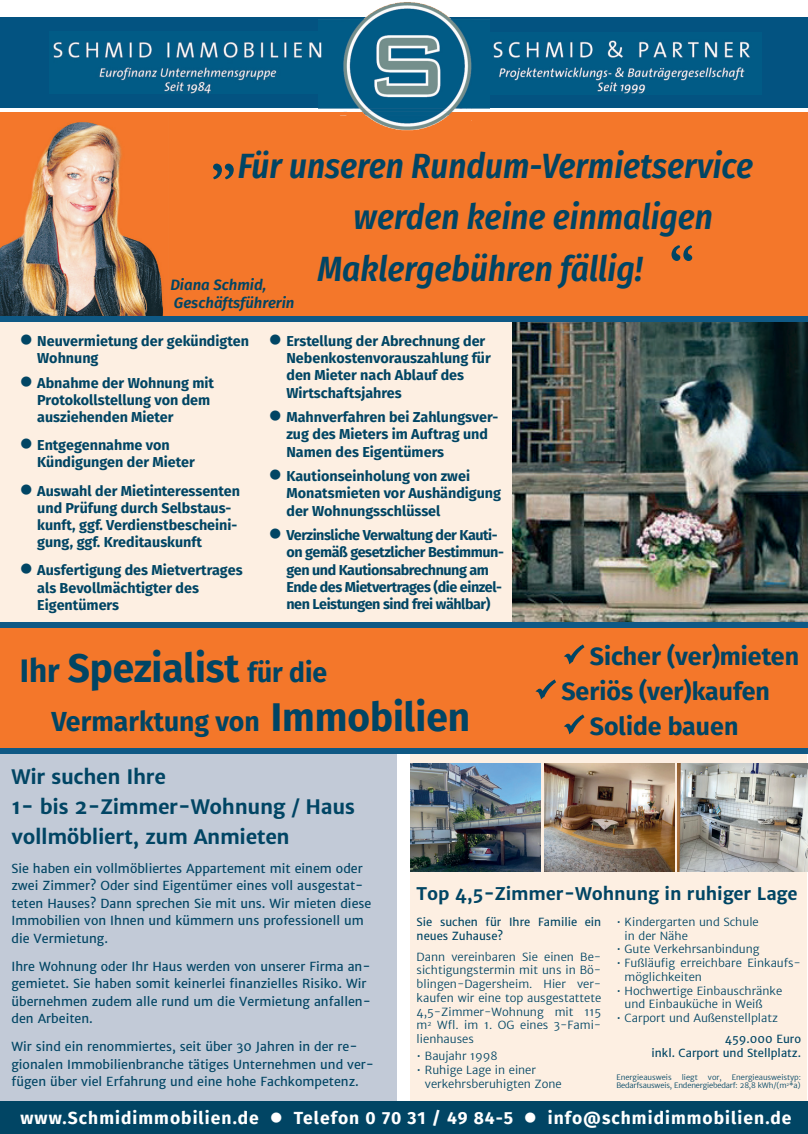
<style>
.page{position:relative;width:808px;height:1134px;background:#fff}
.page>*{position:absolute;margin:0;border:0;box-sizing:border-box;transform-origin:0 0}
.t1{font:700 50px "Garamond";color:#014564}
.t2{font:700 40px "Fira Sans";color:#014564}
.t3{font:italic 600 35px/51.2px "Fira Sans Condensed";color:#014564}
.t4{font:700 27.5px "Fira Sans";color:#014564}
.t5{font:700 25px "Fira Sans";color:#014564}
.t6{font:700 20px/30px "Merriweather Sans";letter-spacing:-.02em;color:#014564}
.t7{font:700 17.5px "Fira Sans";letter-spacing:.06em;color:#fff}
.t8{font:700 17.5px "Merriweather Sans";letter-spacing:-.01em;color:#014564}
.t9{font:italic 600 15px/18px "Fira Sans";color:#014564}
.t10{font:700 14.38px/17.2px "Fira Sans";color:#014564}
.t11{font:700 14.38px/17.2px "Fira Sans";letter-spacing:-.03em;color:#014564}
.t12{font:12.5px/17.5px "Merriweather Sans";color:#014564}
.t13{font:300 11.25px/13.8px "Merriweather Sans";color:#014564}
.t14{font:11.25px/13.8px "Merriweather Sans";color:#014564}
.t15{font:300 7.5px/8.8px "Merriweather Sans";letter-spacing:-.02em;color:#014564;text-align:right}
.t16{font:300 7.5px "Merriweather Sans";color:#014564}
.s1{font-size:32.5px}
.s2{font-size:27.5px}
.s3{font-size:40px}
</style>
<div class="page">
<div style="left:0;top:753px;width:397px;height:350px;background:#c2cad7"></div>
<div style="left:0;top:18px;width:808px;height:90px;background:#035381"></div>
<div style="left:410px;top:750px;width:397px;height:353px;background:#fdefe2"></div>
<div style="left:0;top:112px;width:808px;height:204px;background:#f4772a"></div>
<img style="left:0;top:122px;width:163px;height:194px">
<img style="left:318px;top:2px;width:171px;height:129px">
<div style="left:0;top:319px;width:808px;height:304px;background:#fdefe2"></div>
<img style="left:513px;top:321px;width:294px;height:301px">
<div style="left:0;top:316px;width:808px;height:5px;background:#0f5985"></div>
<div style="left:0;top:1101px;width:808px;height:33px;background:#014564"></div>
<div style="left:0;top:623px;width:808px;height:127px;background:#f4772a"></div>
<div style="left:0;top:622px;width:807px;height:5px;background:#0f5985"></div>
<img style="left:53px;top:32px;width:273px;height:62px">
<img style="left:485px;top:32px;width:265px;height:62px">
<img style="left:410px;top:764px;width:130px;height:108px">
<img style="left:544px;top:764px;width:130px;height:108px">
<img style="left:678px;top:764px;width:130px;height:107px">
<div style="left:0;top:748px;width:808px;height:6px;background:#0f5985"></div>
<p class="t3" style="left:238px;top:138px;width:517px">Für unseren Rundum-Vermietservice</p>
<p class="t3" style="left:317px;top:190px;width:397px;text-indent:36px">werden keine einmaligen<br>Maklergebühren fällig!</p>
<p class="t1" style="left:211px;top:121px;width:26px">„</p>
<p class="t1" style="left:669px;top:227px;width:26px">“</p>
<p class="t9" style="left:170px;top:275px;width:126px">Diana Schmid,<br>Geschäftsführerin</p>
<p class="t10" style="left:37px;top:331px;width:213px;text-indent:-18px">● Neuvermietung der gekündigten<br>Wohnung</p>
<p class="t10" style="left:37px;top:373px;width:178px;text-indent:-18px">● Abnahme der Wohnung mit<br>Protokollstellung von dem ausziehenden Mieter</p>
<p class="t10" style="left:37px;top:436px;width:159px;text-indent:-18px">● Entgegennahme von<br>Kündigungen der Mieter</p>
<p class="t10" style="left:37px;top:481px;width:204px;text-indent:-18px">● Auswahl der Mietinteressenten und Prüfung durch Selbstaus&shy;kunft, ggf. Verdienstbescheini&shy;gung, ggf. Kreditauskunft</p>
<p class="t10" style="left:37px;top:561px;width:207px;text-indent:-18px">● Ausfertigung des Mietvertrages als Bevollmächtigter des<br>Eigentümers</p>
<p class="t10" style="left:286px;top:331px;width:206px;text-indent:-18px">● Erstellung der Abrechnung der<br>Nebenkostenvorauszahlung für den Mieter nach Ablauf des<br>Wirtschaftsjahres</p>
<p class="t10" style="left:286px;top:407px;width:213px;text-indent:-18px">● Mahnverfahren bei Zahlungsver&shy;zug des Mieters im Auftrag und<br>Namen des Eigentümers</p>
<p class="t10" style="left:286px;top:466px;width:216px;text-indent:-18px">● Kautionseinholung von zwei<br>Monatsmieten vor Aushändigung der Wohnungsschlüssel</p>
<p class="t11" style="left:286px;top:526px;width:219px;text-indent:-18px">● Verzinsliche Verwaltung der Kauti&shy;on gemäß gesetzlicher Bestimmun&shy;gen und Kautionsabrechnung am Ende des Mietvertrages (die einzel&shy;nen Leistungen sind frei wählbar)</p>
<p class="t2" style="left:20px;top:634px;width:309px"><span class="s1">Ihr</span> Spezialist <span class="s2">für die</span></p>
<p class="t4" style="left:51px;top:698px;width:420px">Vermarktung von <span class="s3">Immobilien</span></p>
<p class="t5" style="left:590px;top:636px;width:211px">Sicher (ver)mieten</p>
<p class="t5" style="left:561px;top:671px;width:210px">Seriös (ver)kaufen</p>
<p class="t5" style="left:590px;top:706px;width:150px">Solide bauen</p>
<p class="t6" style="left:12px;top:762px;width:345px">Wir suchen Ihre<br>1- bis 2-Zimmer-Wohnung / Haus vollmöbliert, zum Anmieten</p>
<p class="t12" style="left:12px;top:859px;width:361px">Sie haben ein vollmöbliertes Appartement mit einem oder zwei Zimmer? Oder sind Eigentümer eines voll ausgestat&shy;teten Hauses? Dann sprechen Sie mit uns. Wir mieten diese Immobilien von Ihnen und kümmern uns professionell um die Vermietung.</p>
<p class="t12" style="left:12px;top:957px;width:361px">Ihre Wohnung oder Ihr Haus werden von unserer Firma an&shy;gemietet. Sie haben somit keinerlei finanzielles Risiko. Wir übernehmen zudem alle rund um die Vermietung anfallen&shy;den Arbeiten.</p>
<p class="t12" style="left:12px;top:1038px;width:364px">Wir sind ein renommiertes, seit über 30 Jahren in der re&shy;gionalen Immobilienbranche tätiges Unternehmen und ver&shy;fügen über viel Erfahrung und eine hohe Fachkompetenz.</p>
<p class="t8" style="left:417px;top:882px;width:383px">Top 4,5-Zimmer-Wohnung in ruhiger Lage</p>
<p class="t14" style="left:417px;top:915px;width:186px">Sie suchen für Ihre Familie ein neues Zuhause?</p>
<p class="t13" style="left:417px;top:949px;width:186px;text-align:justify">Dann vereinbaren Sie einen Be&shy;sichtigungstermin mit uns in Bö&shy;blingen-Dagersheim. Hier ver&shy;kaufen wir eine top ausgestattete 4,5-Zimmer-Wohnung mit 115 m<sup>2</sup> Wfl. im 1. OG eines 3-Fami&shy;lienhauses</p>
<p class="t13" style="left:417px;top:1049px;width:83px">• Baujahr 1998</p>
<p class="t13" style="left:425px;top:1063px;width:138px;text-indent:-8px">• Ruhige Lage in einer verkehrsberuhigten Zone</p>
<p class="t13" style="left:625px;top:915px;width:136px;text-indent:-8px">• Kindergarten und Schule in der Nähe</p>
<p class="t13" style="left:616px;top:942px;width:145px">• Gute Verkehrsanbindung</p>
<p class="t13" style="left:625px;top:956px;width:178px;text-indent:-8px">• Fußläufig erreichbare Einkaufs&shy;möglichkeiten</p>
<p class="t13" style="left:625px;top:984px;width:159px;text-indent:-8px">• Hochwertige Einbauschränke und Einbauküche in Weiß</p>
<p class="t13" style="left:616px;top:1011px;width:163px">• Carport und Außenstellplatz</p>
<p class="t14" style="left:652px;top:1032px;width:151px;text-align:right">459.000 Euro<br>inkl. Carport und Stellplatz.</p>
<p class="t16" style="left:616px;top:1072px;width:57px">Energieausweis</p>
<p class="t16" style="left:682px;top:1072px;width:18px">liegt</p>
<p class="t16" style="left:708px;top:1072px;width:15px">vor,</p>
<p class="t15" style="left:616px;top:1072px;width:186px">Energieausweistyp:<br>Bedarfsausweis, Endenergiebedarf: 28,8 kWh/(m<sup>2</sup>*a)</p>
<p class="t7" style="left:20px;top:1104px;width:773px">www.Schmidimmobilien.de ● Telefon 0 70 31 / 49 84-5 ● info@schmidimmobilien.de</p>
</div>
